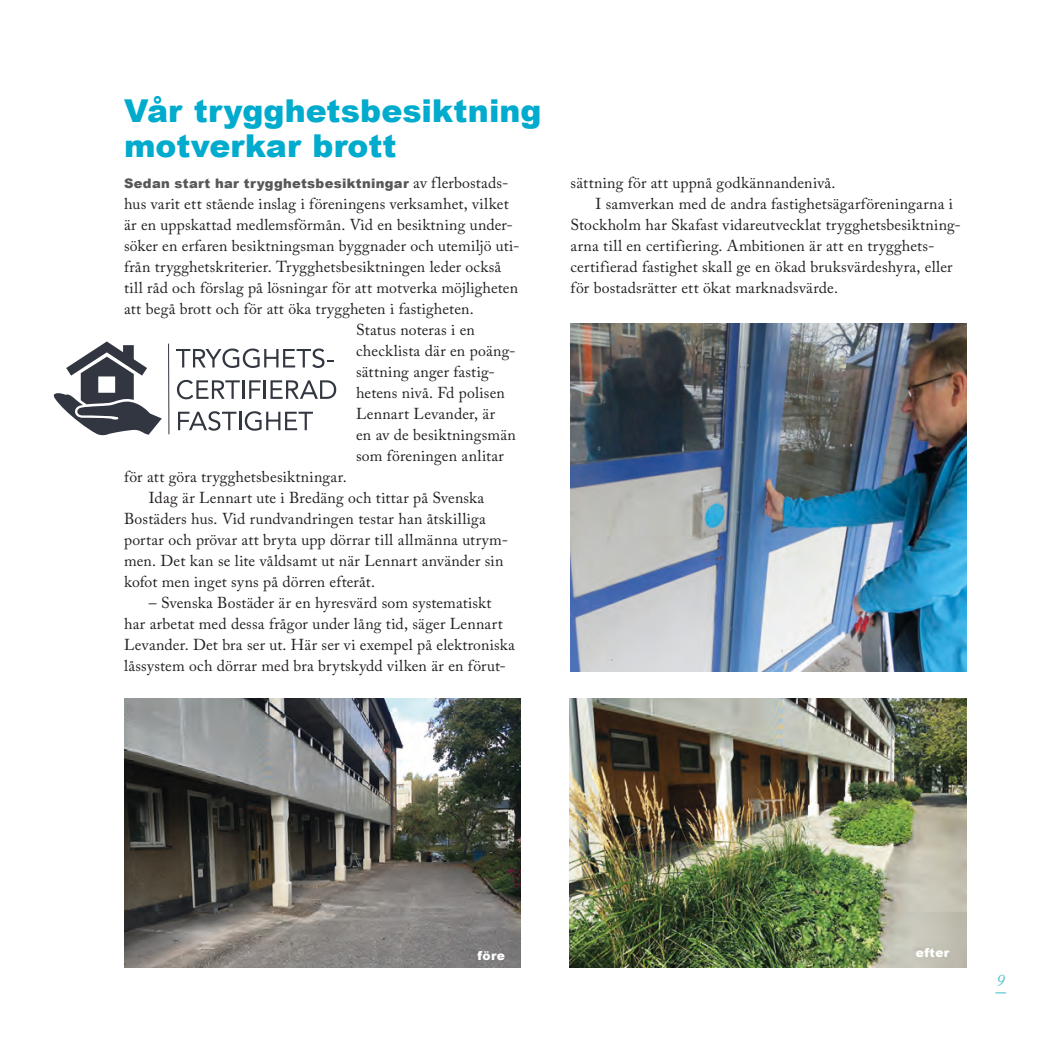
<style>
.page{position:relative;width:1042px;height:1042px;background:#fff}
.page>*{position:absolute;margin:0;border:0;box-sizing:border-box;transform-origin:0 0}
.Rubrik_18{font:900 31.5px "Arial";color:#00abcd}
.t1{font:italic 21px "Adobe Caslon Pro";color:#54c5cf}
.t2{font:italic 17.5px "Adobe Caslon Pro";color:#54c5cf}
.brödtext{font:15.75px/21px "Adobe Caslon Pro";letter-spacing:.01em;color:#231f20}
.brödtext-2{font:900 13.12px "Arial";letter-spacing:.025em;color:#57585a}
.bildtext{font:900 12.25px "Arial";letter-spacing:.025em;color:#fff}
.s1{font-family:"Adobe Caslon Pro";font-weight:400;font-size:15.75px;color:#231f20}
</style>
<div class="page">
<svg style="left:54px;top:341px;width:108px;height:94px"></svg>
<svg style="left:176px;top:348px;width:157px;height:20px"></svg>
<svg style="left:177px;top:380px;width:63px;height:19px"></svg>
<hr style="left:242px;top:380px;width:3px;height:19px;background:#323640">
<svg style="left:249px;top:380px;width:87px;height:19px"></svg>
<svg style="left:178px;top:411px;width:135px;height:20px"></svg>
<hr style="left:168px;top:344px;width:1px;height:90px;background:#323640">
<img style="left:570px;top:324px;width:396px;height:347px">
<img style="left:124px;top:698px;width:397px;height:269px">
<img style="left:569px;top:698px;width:397px;height:269px">
<p class="Rubrik_18" style="left:124px;top:93px;width:419px">Vår trygghetsbesiktning</p>
<p class="Rubrik_18" style="left:124px;top:128px;width:274px">motverkar brott</p>
<p class="brödtext-2" style="left:124px;top:176px;width:386px">Sedan start har trygghetsbesiktningar <span class="s1">av flerbostads-</span></p>
<p class="brödtext" style="left:124px;top:193px;width:397px">hus varit ett stående inslag i föreningens verksamhet, vilket är en uppskattad medlemsförmån. Vid en besiktning under&shy;söker en erfaren besiktningsman byggnader och utemiljö uti&shy;från trygghetskriterier. Trygghetsbesiktningen leder också till råd och förslag på lösningar för att motverka möjligheten att begå brott och för att öka tryggheten i fastigheten.</p>
<p class="brödtext" style="left:356px;top:319px;width:161px">Status noteras i en checklista där en poäng&shy;sättning anger fastig&shy;hetens nivå. Fd polisen<br>Lennart Levander, är</p>
<p class="brödtext" style="left:356px;top:424px;width:161px">en av de besiktningsmän som föreningen anlitar</p>
<p class="brödtext" style="left:124px;top:466px;width:224px">för att göra trygghetsbesiktningar.</p>
<p class="brödtext" style="left:124px;top:487px;width:363px;text-align:right">Idag är Lennart ute i Bredäng och tittar på Svenska<br>Bostäders hus. Vid rundvandringen testar han åtskilliga</p>
<p class="brödtext" style="left:124px;top:529px;width:386px">portar och prövar att bryta upp dörrar till allmänna utrym&shy;men. Det kan se lite våldsamt ut när Lennart använder sin kofot men inget syns på dörren efteråt.</p>
<p class="brödtext" style="left:149px;top:592px;width:344px">– Svenska Bostäder är en hyresvärd som systematiskt</p>
<p class="brödtext" style="left:124px;top:613px;width:392px">har arbetat med dessa frågor under lång tid, säger Lennart<br>Levander. Det bra ser ut. Här ser vi exempel på elektroniska låssystem och dörrar med bra brytskydd vilken är en förut-</p>
<p class="brödtext" style="left:570px;top:172px;width:266px">sättning för att uppnå godkännandenivå.</p>
<p class="brödtext" style="left:570px;top:193px;width:392px;text-indent:25px">I samverkan med de andra fastighetsägarföreningarna i<br>Stockholm har Skafast vidareutvecklat trygghetsbesiktning&shy;arna till en certifiering. Ambitionen är att en trygghets-</p>
<p class="brödtext" style="left:570px;top:256px;width:383px">certifierad fastighet skall ge en ökad bruksvärdeshyra, eller för bostadsrätter ett ökat marknadsvärde.</p>
<p class="bildtext" style="left:477px;top:948px;width:29px">före</p>
<p class="bildtext" style="left:916px;top:946px;width:35px">efter</p>
<p class="t2" style="left:996px;top:969px;width:10px">9</p>
<h2 class="t1" style="left:995px;top:978px;width:12px">–</h2>
</div>
